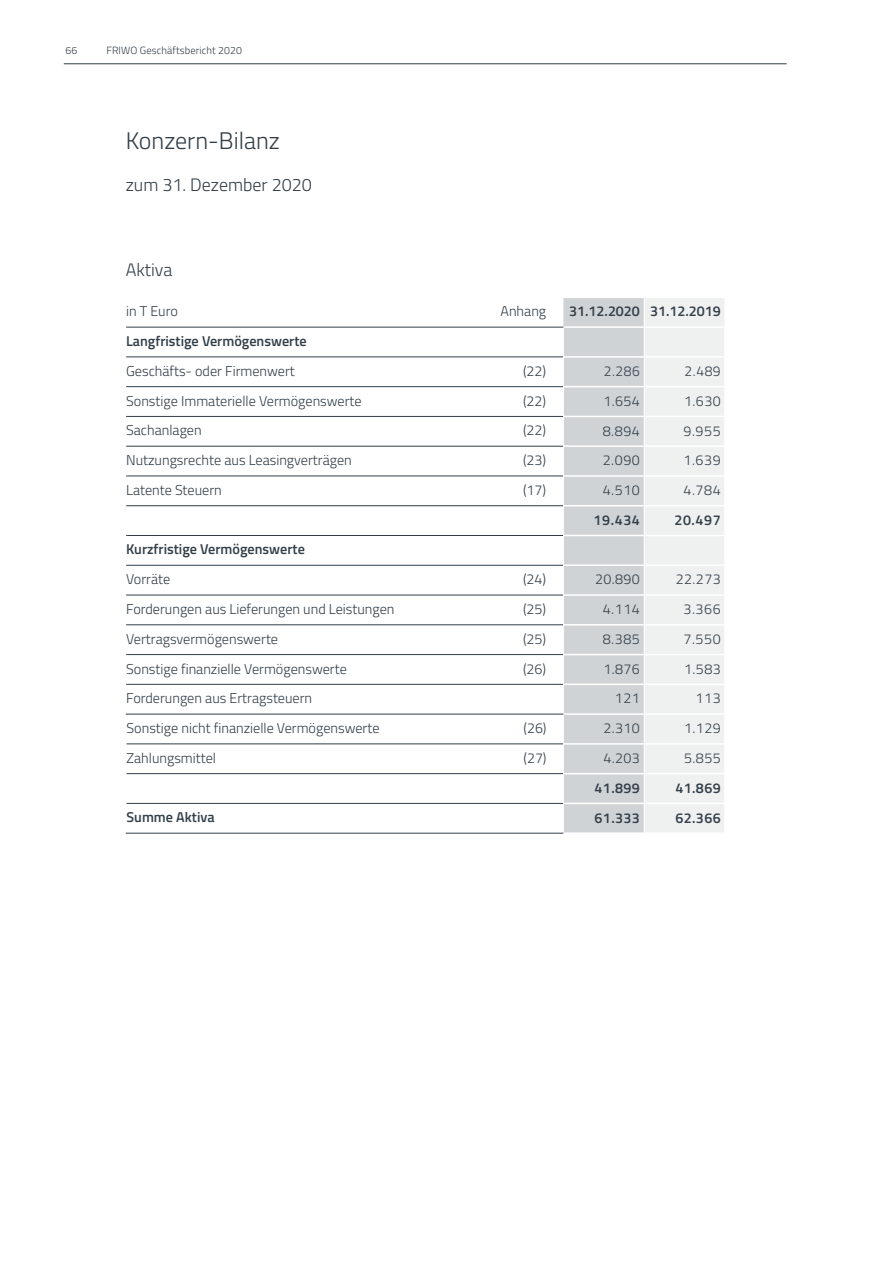
<style>
.page{position:relative;width:893px;height:1263px;background:#fff}
.page>*{position:absolute;margin:0;border:0;box-sizing:border-box;transform-origin:0 0}
.t1{font:300 24px "Titillium Web";color:#323e48}
.t2{font:300 18px "Titillium Web";color:#323e48}
.t3{font:300 14.25px "Titillium Web";color:#323e48}
.t4{font:600 14.25px "Titillium Web";color:#323e48}
.t5{font:300 10.5px "Titillium Web";letter-spacing:.01em;color:#323e48}
</style>
<div class="page">
<svg style="left:563px;top:298px;width:161px;height:535px"></svg>
<hr style="left:126px;top:327px;width:437px;height:1px;background:#323e48">
<hr style="left:126px;top:356px;width:437px;height:1px;background:#323e48">
<hr style="left:126px;top:386px;width:437px;height:1px;background:#323e48">
<hr style="left:126px;top:416px;width:437px;height:1px;background:#323e48">
<hr style="left:126px;top:446px;width:437px;height:1px;background:#323e48">
<hr style="left:126px;top:476px;width:437px;height:1px;background:#323e48">
<hr style="left:126px;top:505px;width:437px;height:1px;background:#323e48">
<hr style="left:126px;top:535px;width:437px;height:1px;background:#323e48">
<hr style="left:126px;top:565px;width:437px;height:1px;background:#323e48">
<hr style="left:126px;top:595px;width:437px;height:1px;background:#323e48">
<hr style="left:126px;top:624px;width:437px;height:1px;background:#323e48">
<hr style="left:126px;top:654px;width:437px;height:1px;background:#323e48">
<hr style="left:126px;top:684px;width:437px;height:1px;background:#323e48">
<hr style="left:126px;top:714px;width:437px;height:1px;background:#323e48">
<hr style="left:127px;top:743px;width:436px;height:1px;background:#323e48">
<hr style="left:127px;top:773px;width:436px;height:1px;background:#323e48">
<hr style="left:127px;top:803px;width:436px;height:1px;background:#323e48">
<hr style="left:126px;top:833px;width:437px;height:1px;background:#323e48">
<hr style="left:64px;top:64px;width:723px;height:1px;background:#323e48">
<p class="t5" style="left:65px;top:43px;width:13px">66</p>
<p class="t5" style="left:106px;top:43px;width:137px">FRIWO Geschäftsbericht 2020</p>
<h1 class="t1" style="left:126px;top:123px;width:155px">Konzern-Bilanz</h1>
<p class="t2" style="left:126px;top:172px;width:188px">zum 31. Dezember 2020</p>
<p class="t2" style="left:126px;top:257px;width:48px">Aktiva</p>
<p class="t3" style="left:126px;top:301px;width:53px">in T Euro</p>
<p class="t3" style="left:501px;top:301px;width:47px">Anhang</p>
<p class="t4" style="left:569px;top:301px;width:153px">31.12.2020 31.12.2019</p>
<p class="t4" style="left:126px;top:330px;width:182px">Langfristige Vermögenswerte</p>
<p class="t3" style="left:126px;top:360px;width:170px">Geschäfts- oder Firmenwert</p>
<p class="t3" style="left:523px;top:360px;width:25px">(22)</p>
<p class="t3" style="left:604px;top:361px;width:38px">2.286</p>
<p class="t3" style="left:685px;top:361px;width:38px">2.489</p>
<p class="t3" style="left:126px;top:390px;width:237px">Sonstige Immaterielle Vermögenswerte</p>
<p class="t3" style="left:523px;top:390px;width:25px">(22)</p>
<p class="t3" style="left:603px;top:390px;width:38px">1.654</p>
<p class="t3" style="left:684px;top:390px;width:38px">1.630</p>
<p class="t3" style="left:126px;top:420px;width:77px">Sachanlagen</p>
<p class="t3" style="left:523px;top:420px;width:25px">(22)</p>
<p class="t3" style="left:603px;top:420px;width:39px">8.894</p>
<p class="t3" style="left:683px;top:420px;width:39px">9.955</p>
<p class="t3" style="left:126px;top:450px;width:227px">Nutzungsrechte aus Leasingverträgen</p>
<p class="t3" style="left:523px;top:450px;width:25px">(23)</p>
<p class="t3" style="left:603px;top:450px;width:39px">2.090</p>
<p class="t3" style="left:683px;top:450px;width:39px">1.639</p>
<p class="t3" style="left:126px;top:479px;width:97px">Latente Steuern</p>
<p class="t3" style="left:523px;top:479px;width:25px">(17)</p>
<p class="t3" style="left:603px;top:480px;width:39px">4.510</p>
<p class="t3" style="left:683px;top:480px;width:39px">4.784</p>
<p class="t4" style="left:594px;top:509px;width:48px">19.434</p>
<p class="t4" style="left:674px;top:509px;width:48px">20.497</p>
<p class="t4" style="left:126px;top:539px;width:180px">Kurzfristige Vermögenswerte</p>
<p class="t3" style="left:126px;top:569px;width:46px">Vorräte</p>
<p class="t3" style="left:523px;top:569px;width:25px">(24)</p>
<p class="t3" style="left:595px;top:569px;width:46px">20.890</p>
<p class="t3" style="left:676px;top:569px;width:46px">22.273</p>
<p class="t3" style="left:126px;top:599px;width:270px">Forderungen aus Lieferungen und Leistungen</p>
<p class="t3" style="left:523px;top:599px;width:25px">(25)</p>
<p class="t3" style="left:603px;top:599px;width:39px">4.114</p>
<p class="t3" style="left:683px;top:599px;width:39px">3.366</p>
<p class="t3" style="left:126px;top:628px;width:153px">Vertragsvermögenswerte</p>
<p class="t3" style="left:523px;top:628px;width:25px">(25)</p>
<p class="t3" style="left:603px;top:629px;width:39px">8.385</p>
<p class="t3" style="left:683px;top:629px;width:39px">7.550</p>
<p class="t3" style="left:126px;top:658px;width:222px">Sonstige finanzielle Vermögenswerte</p>
<p class="t3" style="left:523px;top:658px;width:25px">(26)</p>
<p class="t3" style="left:603px;top:658px;width:38px">1.876</p>
<p class="t3" style="left:684px;top:658px;width:38px">1.583</p>
<p class="t3" style="left:126px;top:688px;width:188px">Forderungen aus Ertragsteuern</p>
<p class="t3" style="left:615px;top:688px;width:27px">121</p>
<p class="t3" style="left:696px;top:688px;width:27px">113</p>
<p class="t3" style="left:127px;top:718px;width:255px">Sonstige nicht finanzielle Vermögenswerte</p>
<p class="t3" style="left:523px;top:718px;width:25px">(26)</p>
<p class="t3" style="left:603px;top:718px;width:38px">2.310</p>
<p class="t3" style="left:684px;top:718px;width:38px">1.129</p>
<p class="t3" style="left:127px;top:747px;width:91px">Zahlungsmittel</p>
<p class="t3" style="left:523px;top:747px;width:25px">(27)</p>
<p class="t3" style="left:603px;top:748px;width:38px">4.203</p>
<p class="t3" style="left:684px;top:748px;width:38px">5.855</p>
<p class="t4" style="left:595px;top:777px;width:47px">41.899</p>
<p class="t4" style="left:675px;top:777px;width:47px">41.869</p>
<p class="t4" style="left:127px;top:807px;width:90px">Summe Aktiva</p>
<p class="t4" style="left:595px;top:807px;width:47px">61.333</p>
<p class="t4" style="left:675px;top:807px;width:47px">62.366</p>
</div>
